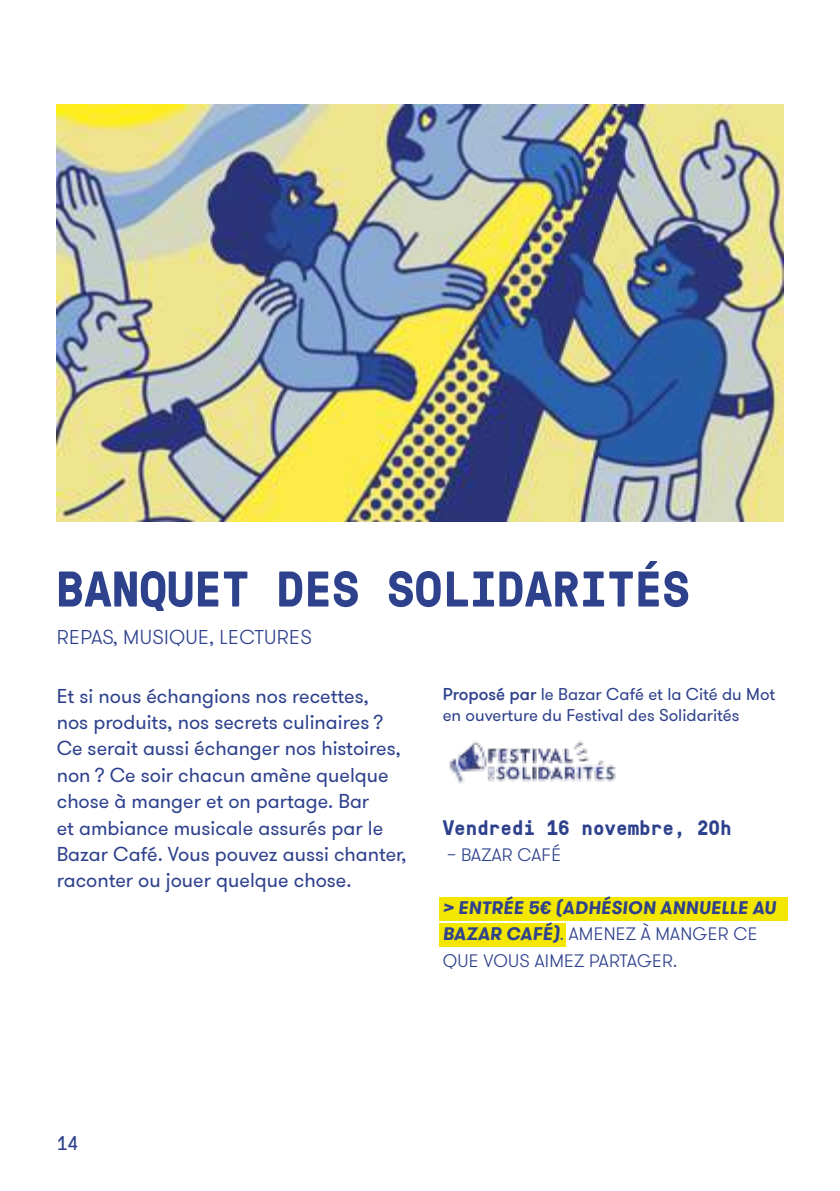
<style>
.page{position:relative;width:840px;height:1191px;background:#fff}
.page>*{position:absolute;margin:0;border:0;box-sizing:border-box;transform-origin:0 0}
.t1{font:700 50px "GT Pressura Mono";color:#2e418d}
.t2{font:700 21px "GT Pressura Mono";color:#2e418d}
.t3{font:20px/26.4px "GT Walsheim Pro";color:#2e418d}
.t4{font:300 20px "GT Walsheim Pro";letter-spacing:.015em;color:#2e418d}
.t5{font:19.8px "GT Pressura Mono";color:#2c428d}
.t6{font:italic 700 18px/26.4px "GT Walsheim Pro";letter-spacing:.015em;color:#2e418d}
.t7{font:300 18px "GT Walsheim Pro";letter-spacing:.015em;color:#2e418d}
.t8{font:17px/21px "GT Walsheim Pro";color:#2e418d}
.s1{font-weight:500}
.s2{font-weight:300;font-style:normal}
</style>
<div class="page">
<div style="left:439px;top:897px;width:348px;height:23px;background:#f3e601"></div>
<div style="left:439px;top:923px;width:127px;height:23px;background:#f3e601"></div>
<img style="left:57px;top:105px;width:725px;height:417px">
<img style="left:449px;top:740px;width:167px;height:44px">
<h1 class="t1" style="left:57px;top:552px;width:634px">BANQUET DES SOLIDARITÉS</h1>
<p class="t4" style="left:57px;top:625px;width:256px">REPAS, MUSIQUE, LECTURES</p>
<p class="t3" style="left:57px;top:683px;width:351px">Et si nous échangions nos recettes,<br>nos produits, nos secrets culinaires ?<br>Ce serait aussi échanger nos histoires, non ? Ce soir chacun amène quelque chose à manger et on partage. Bar<br>et ambiance musicale assurés par le Bazar Café. Vous pouvez aussi chanter, raconter ou jouer quelque chose.</p>
<p class="t8" style="left:442px;top:684px;width:334px"><span class="s1">Proposé par</span> le Bazar Café et la Cité du Mot en ouverture du Festival des Solidarités</p>
<p class="t2" style="left:442px;top:812px;width:290px">Vendredi 16 novembre, 20h</p>
<p class="t7" style="left:447px;top:843px;width:115px">– BAZAR CAFÉ</p>
<p class="t6" style="left:442px;top:894px;width:334px">&gt; ENTRÉE 5€ (ADHÉSION ANNUELLE AU<br>BAZAR CAFÉ)<span class="s2">. AMENEZ À MANGER CE<br>QUE VOUS AIMEZ PARTAGER.</span></p>
<p class="t5" style="left:57px;top:1129px;width:23px">14</p>
</div>
